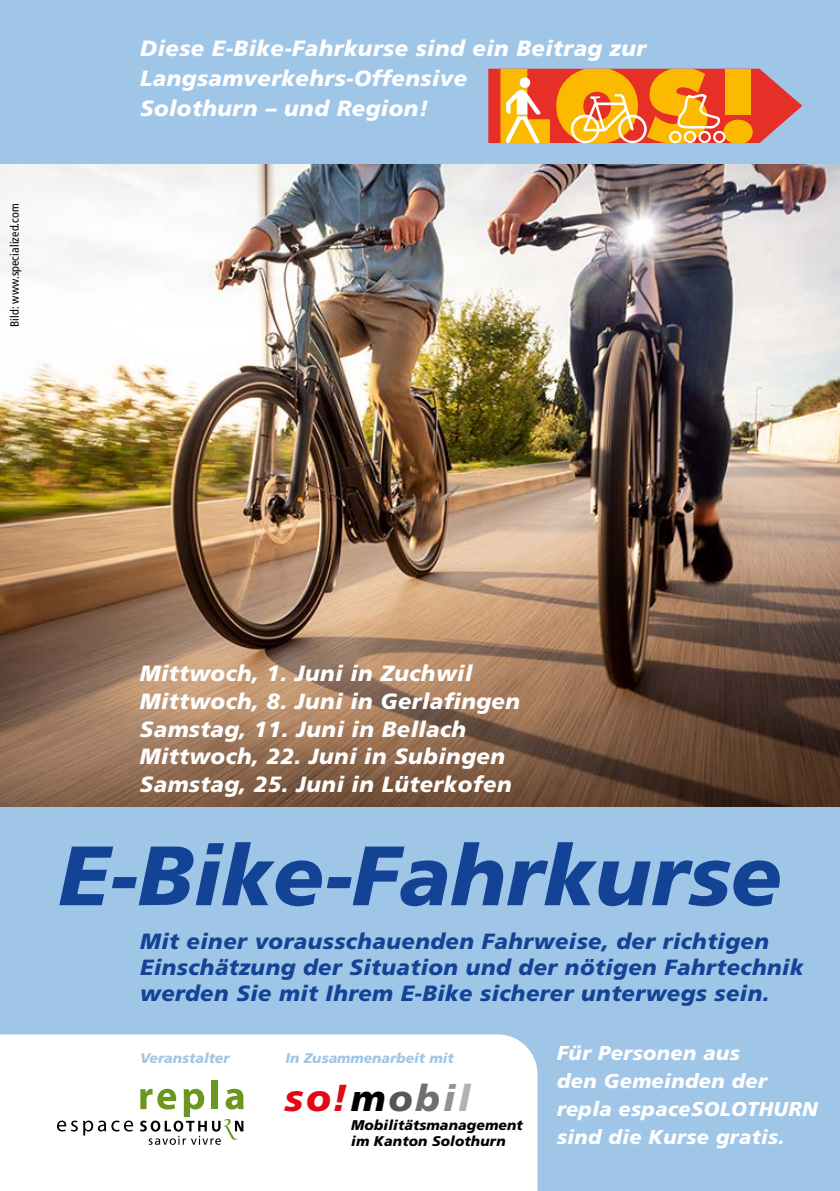
<style>
.page{position:relative;width:840px;height:1191px;background:#fff}
.page>*{position:absolute;margin:0;border:0;box-sizing:border-box;transform-origin:0 0}
.t1{font:italic 900 84px "Frutiger LT Std";color:#134395}
.t2{font:italic 900 37.6px "Frutiger";color:#e30613}
.Slogan{font:italic 900 22px/30px "Frutiger";letter-spacing:.02em;color:#fff}
.Slogan-2{font:italic 900 22px/26px "Frutiger";letter-spacing:.02em;color:#134395}
.Slogan-3{font:italic 900 20px/28px "Frutiger";letter-spacing:.02em;color:#fff}
.t3{font:italic 900 14px "Frutiger";letter-spacing:.01em;color:#000}
.Kleintitel{font:italic 900 14px "Frutiger";color:#a0c6e7}
.Lauftext{font:condensed 12px "Frutiger";letter-spacing:.01em;color:#000}
.s1{font-size:36.6px;color:#000}
.s2{font-size:36.6px;color:#575756}
.s3{font-size:36.6px;color:#706f6f}
.s4{font-size:36.6px;color:#929292}
.s5{font-size:36.6px;color:#b3b2b2}
</style>
<div class="page">
<div style="left:0;top:0;width:839px;height:1191px;background:#a0c6e7"></div>
<div style="left:0;top:1034px;width:537px;height:157px;background:#fff"></div>
<img style="left:0;top:164px;width:839px;height:642px">
<div style="left:212px;top:1080px;width:6px;height:29px;background:#6a971f"></div>
<svg style="left:57px;top:1120px;width:76px;height:15px"></svg>
<svg style="left:140px;top:1088px;width:103px;height:56px;background:#c8d2b8"></svg>
<svg style="left:488px;top:69px;width:313px;height:74px;background:#ed8b37"></svg>
<p class="Lauftext" style="left:8px;top:327px;width:125px;rotate:-90deg">Bild: www.specialized.com</p>
<p class="Slogan" style="left:140px;top:34px;width:507px">Diese E-Bike-Fahrkurse sind ein Beitrag zur<br>Langsamverkehrs-Offensive<br>Solothurn – und Region!</p>
<p class="Slogan" style="left:140px;top:658px;width:334px">Mittwoch, 1. Juni in Zuchwil</p>
<p class="Slogan" style="left:140px;top:686px;width:381px">Mittwoch, 8. Juni in Gerlafingen</p>
<p class="Slogan" style="left:140px;top:714px;width:328px">Samstag, 11. Juni in Bellach</p>
<p class="Slogan" style="left:140px;top:741px;width:366px">Mittwoch, 22. Juni in Subingen</p>
<p class="Slogan" style="left:140px;top:769px;width:373px">Samstag, 25. Juni in Lüterkofen</p>
<p class="t1" style="left:58px;top:825px;width:725px">E-Bike-Fahrkurse</p>
<p class="Slogan-2" style="left:140px;top:928px;width:664px">Mit einer vorausschauenden Fahrweise, der richtigen<br>Einschätzung der Situation und der nötigen Fahrtechnik werden Sie mit Ihrem E-Bike sicherer unterwegs sein.</p>
<p class="Slogan-3" style="left:556px;top:1038px;width:262px">Für Personen aus<br>den Gemeinden der repla espaceSOLOTHURN sind die Kurse gratis.</p>
<p class="Kleintitel" style="left:140px;top:1049px;width:91px">Veranstalter</p>
<p class="Kleintitel" style="left:285px;top:1049px;width:169px">In Zusammenarbeit mit</p>
<p class="t2" style="left:284px;top:1075px;width:187px">so!<span class="s1">m</span><span class="s2">o</span><span class="s3">b</span><span class="s4">i</span><span class="s5">l</span></p>
<p class="t3" style="left:351px;top:1116px;width:173px">Mobilitätsmanagement</p>
<p class="t3" style="left:351px;top:1132px;width:156px">im Kanton Solothurn</p>
</div>
